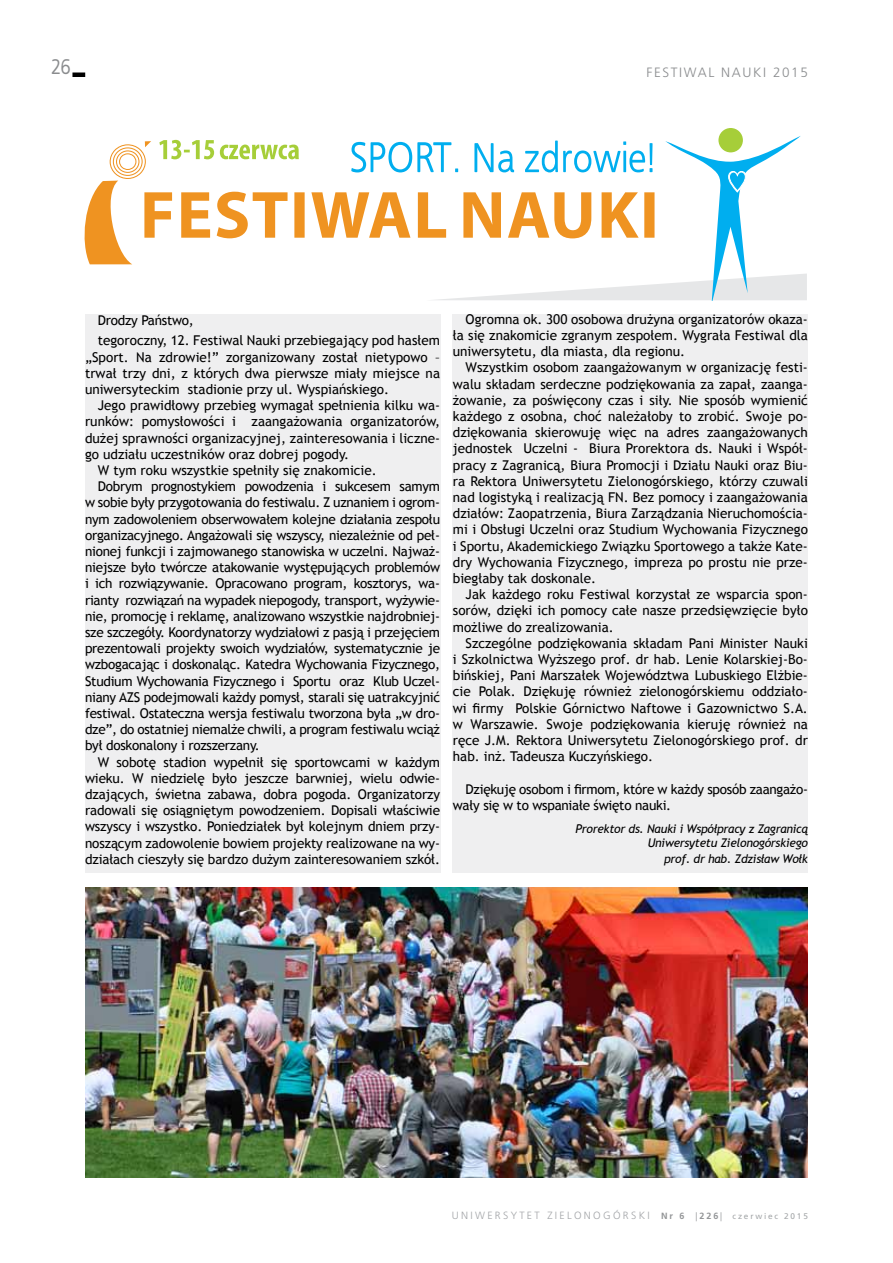
<style>
.page{position:relative;width:893px;height:1263px;background:#fff}
.page>*{position:absolute;margin:0;border:0;box-sizing:border-box;transform-origin:0 0}
.t1{font:21px "EFN Bureau OT";color:#8a8c8e}
.t2{font:13.5px/16.2px "Trebuchet MS";letter-spacing:-.02em;color:#000;text-align:justify}
.t3{font:13.5px/20.4px "Trebuchet MS";color:#000}
.t4{font:300 13.5px "Frutiger LT Pro";letter-spacing:.12em;color:#8a8c8e}
.t5{font:italic 12px/14.4px "Trebuchet MS";letter-spacing:-.02em;color:#000;text-align:right}
.t6{font:300 10.5px "Frutiger LT Pro";letter-spacing:.22em;color:#a3a5a8}
.s1{font-weight:700;font-size:9px;color:#939597}
.s2{font-size:9px;color:#939597}
.s3{font-weight:400;font-size:8.25px;color:#a4a7a9}
</style>
<div class="page">
<div style="left:72px;top:72px;width:13px;height:5px;background:#000"></div>
<div style="left:718px;top:128px;width:25px;height:24px;background:#a6ce39;border-radius:50%"></div>
<svg style="left:84px;top:136px;width:723px;height:164px"></svg>
<div style="left:85px;top:315px;width:355px;height:558px;background:#efeff0"></div>
<div style="left:453px;top:314px;width:355px;height:559px;background:#efeff0"></div>
<img style="left:85px;top:887px;width:723px;height:291px">
<h1 class="t1" style="left:51px;top:55px;width:21px">26</h1>
<p class="t4" style="left:647px;top:65px;width:10px">FESTIW</p>
<p class="t4" style="left:698px;top:65px;width:53px">AL NAUKI</p>
<p class="t4" style="left:773px;top:65px;width:36px">2015</p>
<p class="t3" style="left:98px;top:310px;width:344px">Drodzy Państwo,<br>tegoroczny, 12. Festiwal Nauki przebiegający pod hasłem</p>
<p class="t2" style="left:85px;top:349px;width:357px">„Sport. Na zdrowie!” zorganizowany został nietypowo – trwał trzy dni, z których dwa pierwsze miały miejsce na uniwersyteckim stadionie przy ul. Wyspiańskiego.</p>
<p class="t3" style="left:98px;top:395px;width:344px">Jego prawidłowy przebieg wymagał spełnienia kilku wa-</p>
<p class="t3" style="left:85px;top:411px;width:357px">runków: pomysłowości i zaangażowania organizatorów,</p>
<p class="t3" style="left:85px;top:428px;width:357px">dużej sprawności organizacyjnej, zainteresowania i liczne-</p>
<p class="t3" style="left:85px;top:444px;width:266px">go udziału uczestników oraz dobrej pogody.</p>
<p class="t3" style="left:98px;top:460px;width:280px">W tym roku wszystkie spełniły się znakomicie.</p>
<p class="t2" style="left:98px;top:478px;width:344px">Dobrym prognostykiem powodzenia i sukcesem samym</p>
<p class="t2" style="left:85px;top:495px;width:357px">w sobie były przygotowania do festiwalu. Z uznaniem i ogrom-</p>
<p class="t2" style="left:85px;top:511px;width:356px">nym zadowoleniem obserwowałem kolejne działania zespołu</p>
<p class="t2" style="left:85px;top:527px;width:356px">organizacyjnego. Angażowali się wszyscy, niezależnie od peł-</p>
<p class="t2" style="left:85px;top:543px;width:356px">nionej funkcji i zajmowanego stanowiska w uczelni. Najważ-</p>
<p class="t2" style="left:85px;top:559px;width:356px">niejsze było twórcze atakowanie występujących problemów</p>
<p class="t2" style="left:85px;top:576px;width:356px">i ich rozwiązywanie. Opracowano program, kosztorys, wa-</p>
<p class="t2" style="left:85px;top:592px;width:356px">rianty rozwiązań na wypadek niepogody, transport, wyżywie-</p>
<p class="t2" style="left:85px;top:608px;width:356px">nie, promocję i reklamę, analizowano wszystkie najdrobniej-</p>
<p class="t2" style="left:85px;top:624px;width:357px">sze szczegóły. Koordynatorzy wydziałowi z pasją i przejęciem</p>
<p class="t2" style="left:85px;top:640px;width:356px">prezentowali projekty swoich wydziałów, systematycznie je</p>
<p class="t2" style="left:85px;top:657px;width:356px">wzbogacając i doskonaląc. Katedra Wychowania Fizycznego,</p>
<p class="t2" style="left:85px;top:673px;width:356px">Studium Wychowania Fizycznego i Sportu oraz Klub Uczel-</p>
<p class="t2" style="left:85px;top:689px;width:356px">niany AZS podejmowali każdy pomysł, starali się uatrakcyjnić</p>
<p class="t2" style="left:85px;top:705px;width:357px">festiwal. Ostateczna wersja festiwalu tworzona była „w dro-</p>
<p class="t2" style="left:85px;top:721px;width:356px">dze”, do ostatniej niemalże chwili, a program festiwalu wciąż</p>
<p class="t2" style="left:85px;top:738px;width:176px">był doskonalony i rozszerzany.</p>
<p class="t2" style="left:98px;top:754px;width:344px">W sobotę stadion wypełnił się sportowcami w każdym</p>
<p class="t2" style="left:85px;top:770px;width:356px">wieku. W niedzielę było jeszcze barwniej, wielu odwie-</p>
<p class="t2" style="left:85px;top:786px;width:357px">dzających, świetna zabawa, dobra pogoda. Organizatorzy</p>
<p class="t2" style="left:85px;top:802px;width:356px">radowali się osiągniętym powodzeniem. Dopisali właściwie</p>
<p class="t2" style="left:85px;top:819px;width:356px">wszyscy i wszystko. Poniedziałek był kolejnym dniem przy-</p>
<p class="t2" style="left:85px;top:835px;width:356px">noszącym zadowolenie bowiem projekty realizowane na wy-</p>
<p class="t2" style="left:85px;top:851px;width:357px">działach cieszyły się bardzo dużym zainteresowaniem szkół.</p>
<p class="t2" style="left:453px;top:311px;width:357px;text-indent:13px">Ogromna ok. 300 osobowa drużyna organizatorów okaza&shy;ła się znakomicie zgranym zespołem. Wygrała Festiwal dla uniwersytetu, dla miasta, dla regionu.</p>
<p class="t2" style="left:453px;top:360px;width:357px;text-indent:13px">Wszystkim osobom zaangażowanym w organizację festi&shy;walu składam serdeczne podziękowania za zapał, zaanga&shy;żowanie, za poświęcony czas i siły. Nie sposób wymienić każdego z osobna, choć należałoby to zrobić. Swoje po&shy;dziękowania skierowuję więc na adres zaangażowanych jednostek Uczelni - Biura Prorektora ds. Nauki i Współ&shy;pracy z Zagranicą, Biura Promocji i Działu Nauki oraz Biu&shy;ra Rektora Uniwersytetu Zielonogórskiego, którzy czuwali nad logistyką i realizacją FN. Bez pomocy i zaangażowania działów: Zaopatrzenia, Biura Zarządzania Nieruchomościa&shy;mi i Obsługi Uczelni oraz Studium Wychowania Fizycznego i Sportu, Akademickiego Związku Sportowego a także Kate&shy;dry Wychowania Fizycznego, impreza po prostu nie prze&shy;biegłaby tak doskonale.</p>
<p class="t2" style="left:453px;top:586px;width:357px;text-indent:13px">Jak każdego roku Festiwal korzystał ze wsparcia spon&shy;sorów, dzięki ich pomocy całe nasze przedsięwzięcie było możliwe do zrealizowania.</p>
<p class="t2" style="left:453px;top:635px;width:357px;text-indent:13px">Szczególne podziękowania składam Pani Minister Nauki i Szkolnictwa Wyższego prof. dr hab. Lenie Kolarskiej-Bo&shy;bińskiej, Pani Marszałek Województwa Lubuskiego Elżbie&shy;cie Polak. Dziękuję również zielonogórskiemu oddziało&shy;wi firmy Polskie Górnictwo Naftowe i Gazownictwo S.A. w Warszawie. Swoje podziękowania kieruję również na ręce J.M. Rektora Uniwersytetu Zielonogórskiego prof. dr hab. inż. Tadeusza Kuczyńskiego.</p>
<p class="t2" style="left:453px;top:781px;width:357px;text-indent:13px">Dziękuję osobom i firmom, które w każdy sposób zaangażo&shy;wały się w to wspaniałe święto nauki.</p>
<p class="t5" style="left:575px;top:821px;width:234px">Prorektor ds. Nauki i Współpracy z Zagranicą<br>Uniwersytetu Zielonogórskiego</p>
<p class="t5" style="left:664px;top:852px;width:145px">prof. dr hab. Zdzisław Wołk</p>
<p class="t6" style="left:452px;top:1209px;width:357px">UNIWERSYTET ZIELONOGÓRSKI <span class="s1">Nr 6</span> <span class="s2">|</span><span class="s1">226</span><span class="s2">|</span> <span class="s3">czerwiec 2015</span></p>
</div>
